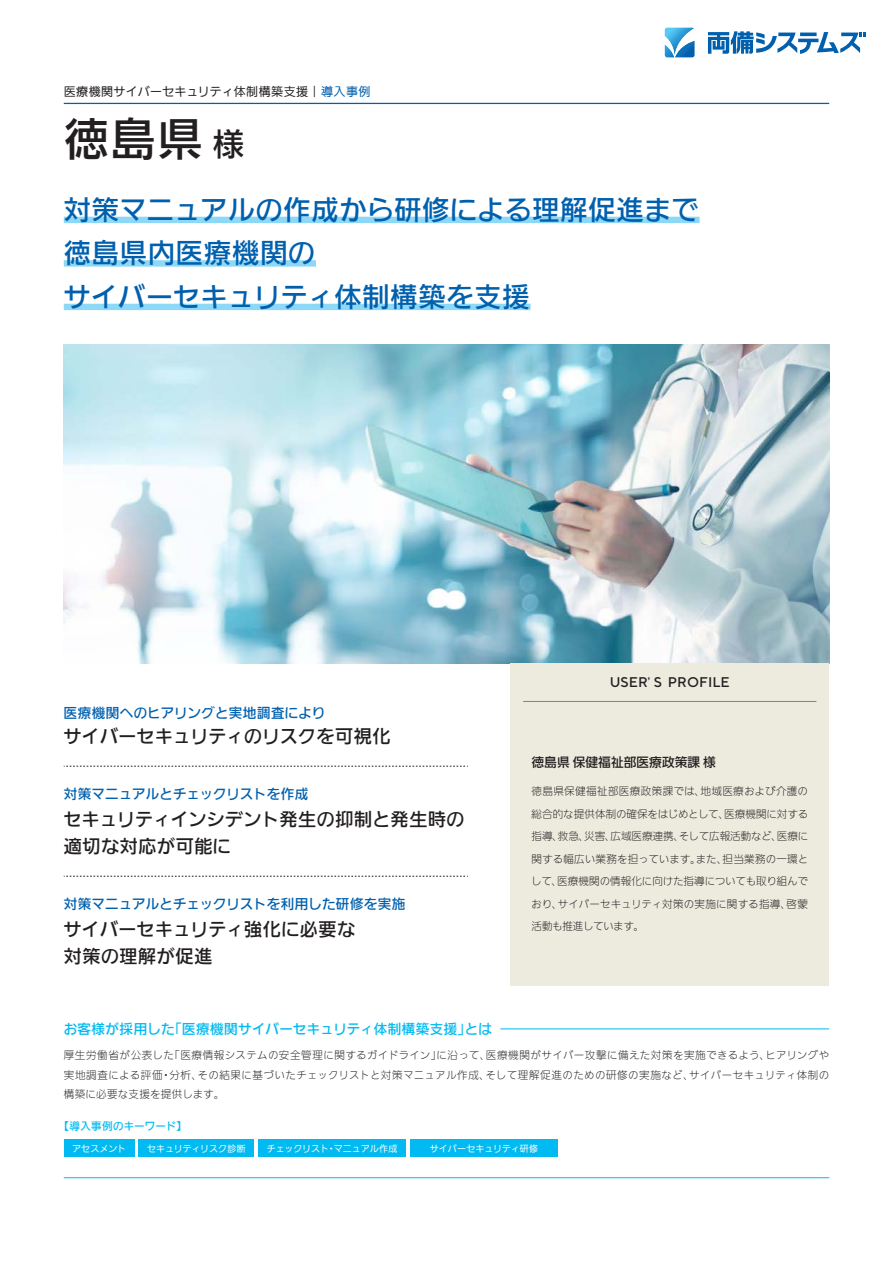
<style>
.page{position:relative;width:893px;height:1263px;background:#fff}
.page>*{position:absolute;margin:0;border:0;box-sizing:border-box;transform-origin:0 0}
.t1{font:500 45px "Iwa UD Go Dsp Pro";color:#231f20}
.t2{font:500 27px/43.5px "Iwa UD Go Dsp Pro";letter-spacing:.025em;color:#0160ae}
.t3{font:500 18px/27px "Iwa UD Go Dsp Pro";letter-spacing:.02em;color:#231f20}
.t4{font:500 14.1px "TT Norms";color:#231f20}
.t5{font:500 13.5px "Iwa UD Go Dsp Pro";letter-spacing:.015em;color:#0160ae}
.t6{font:500 13.5px "Iwa UD Go Dsp Pro";letter-spacing:.03em;color:#00baf1}
.t7{font:500 12.75px "Iwa UD Go Dsp Pro";color:#231f20}
.t8{font:100 12px "Iwa UD Go Dsp Pro";letter-spacing:.035em;color:#231f20}
.t9{font:300 10.5px/22.5px "Iwa UD Go Dsp Pro";letter-spacing:.02em;color:#231f20;text-align:justify}
.t10{font:500 10.5px "Iwa UD Go Dsp Pro";letter-spacing:.015em;color:#00baf1}
.t11{font:100 9px "Iwa UD Go Dsp Pro";letter-spacing:-.005em;color:#fff}
.s1{color:#0160ae}
.s2{font-size:31.5px}
.s3{font-family:"Iwa UD Go Dsp Pro";font-size:12px}
</style>
<div class="page">
<hr style="left:64px;top:1177px;width:765px;height:1px;background:#00baf1">
<img style="left:64px;top:344px;width:765px;height:319px">
<svg style="left:708px;top:31px;width:157px;height:23px"></svg>
<svg style="left:665px;top:28px;width:30px;height:29px"></svg>
<div style="left:64px;top:217px;width:635px;height:6px;background:#8dd7f7"></div>
<div style="left:64px;top:260px;width:252px;height:7px;background:#8dd7f7"></div>
<div style="left:64px;top:304px;width:467px;height:6px;background:#8dd7f7"></div>
<hr style="left:64px;top:103px;width:765px;height:1px;background:#0160ae">
<div style="left:510px;top:663px;width:319px;height:323px;background:#ecebde"></div>
<hr style="left:500px;top:1028px;width:329px;height:1px;background:#00baf1">
<div style="left:64px;top:1140px;width:70px;height:17px;background:#00baf1"></div>
<div style="left:139px;top:1140px;width:115px;height:17px;background:#00baf1"></div>
<div style="left:259px;top:1140px;width:147px;height:17px;background:#00baf1"></div>
<div style="left:410px;top:1140px;width:148px;height:17px;background:#00baf1"></div>
<svg style="left:64px;top:766px;width:404px;height:1px"></svg>
<svg style="left:64px;top:876px;width:404px;height:1px"></svg>
<hr style="left:523px;top:701px;width:293px;height:1px;background:#808285">
<p class="t8" style="left:64px;top:83px;width:308px">医療機関サイバーセキュリティ体制構築支援｜<span class="s1">導入事例</span></p>
<h1 class="t1" style="left:64px;top:106px;width:182px">徳島県<span class="s2">様</span></h1>
<h2 class="t2" style="left:64px;top:188px;width:636px">対策マニュアルの作成から研修による理解促進まで徳島県内医療機関の<br>サイバーセキュリティ体制構築を支援</h2>
<p class="t5" style="left:64px;top:703px;width:263px">医療機関へのヒアリングと実地調査により</p>
<h3 class="t3" style="left:64px;top:723px;width:328px">サイバーセキュリティのリスクを可視化</h3>
<p class="t5" style="left:64px;top:784px;width:246px">対策マニュアルとチェックリストを作成</p>
<h3 class="t3" style="left:64px;top:806px;width:402px">セキュリティインシデント発生の抑制と発生時の適切な対応が可能に</h3>
<p class="t5" style="left:64px;top:894px;width:343px">対策マニュアルとチェックリストを利用した研修を実施</p>
<h3 class="t3" style="left:64px;top:916px;width:293px">サイバーセキュリティ強化に必要な対策の理解が促進</h3>
<h3 class="t4" style="left:610px;top:674px;width:121px">USER<span class="s3">’</span>S PROFILE</h3>
<p class="t7" style="left:531px;top:753px;width:186px">徳島県保健福祉部医療政策課様</p>
<p class="t9" style="left:531px;top:780px;width:279px">徳島県保健福祉部医療政策課では、地域医療および介護の総合的な提供体制の確保をはじめとして、医療機関に対する指導、救急、災害、広域医療連携、そして広報活動など、医療に関する幅広い業務を担っています。また、担当業務の一環として、医療機関の情報化に向けた指導についても取り組んでおり、サイバーセキュリティ対策の実施に関する指導、啓蒙活動も推進しています。</p>
<p class="t6" style="left:64px;top:1019px;width:430px">お客様が採用した「医療機関サイバーセキュリティ体制構築支援」とは</p>
<p class="t9" style="left:64px;top:1046px;width:767px;line-height:19.5px">厚生労働省が公表した「医療情報システムの安全管理に関するガイドライン」に沿って、医療機関がサイバー攻撃に備えた対策を実施できるよう、ヒアリングや実地調査による評価・分析、その結果に基づいたチェックリストと対策マニュアル作成、そして理解促進のための研修の実施など、サイバーセキュリティ体制の構築に必要な支援を提供します。</p>
<p class="t10" style="left:59px;top:1118px;width:130px">【導入事例のキーワード】</p>
<p class="t11" style="left:72px;top:1142px;width:56px">アセスメント</p>
<p class="t11" style="left:147px;top:1142px;width:100px">セキュリティリスク診断</p>
<p class="t11" style="left:267px;top:1142px;width:132px">チェックリスト・マニュアル作成</p>
<p class="t11" style="left:430px;top:1142px;width:110px">サイバーセキュリティ研修</p>
</div>
